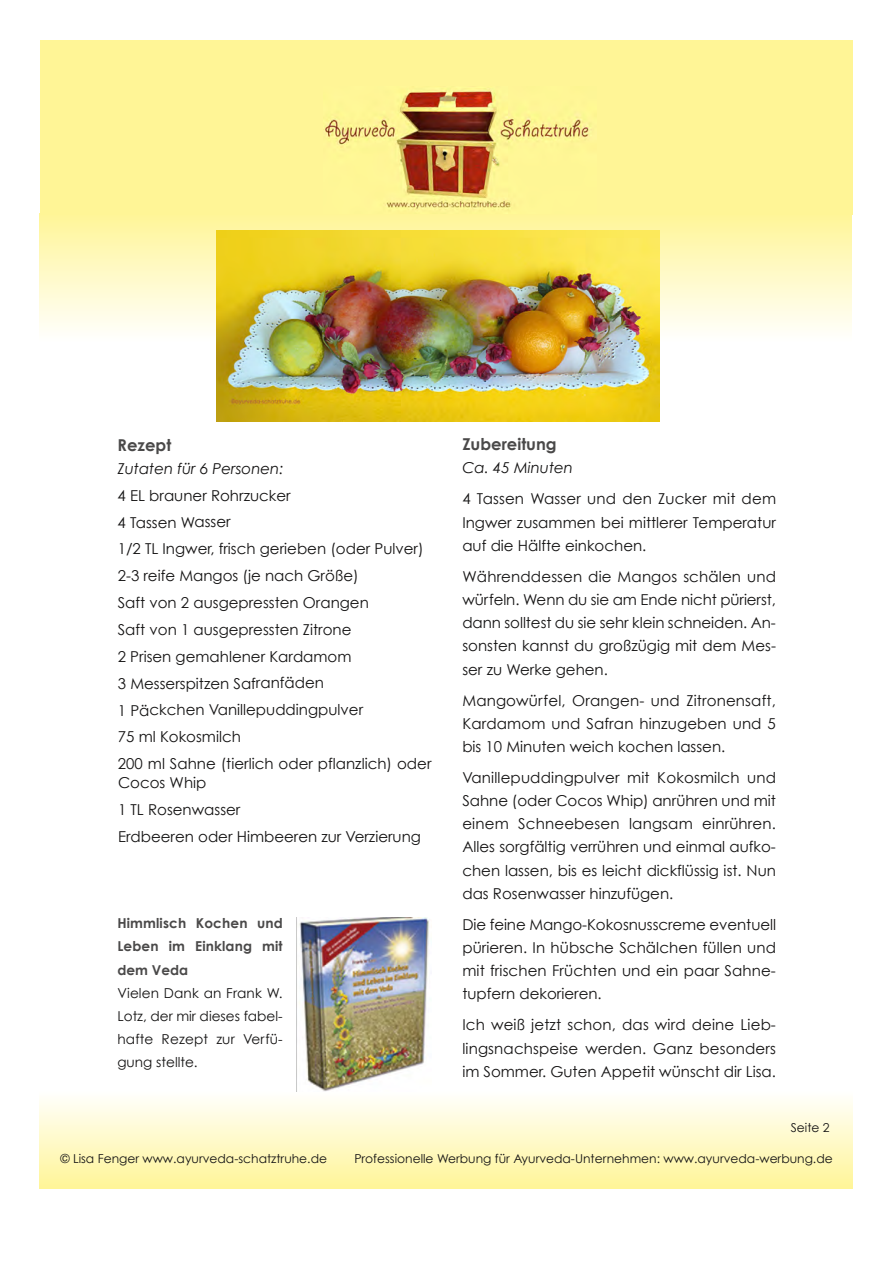
<style>
.page{position:relative;width:893px;height:1263px;background:#fff}
.page>*{position:absolute;margin:0;border:0;box-sizing:border-box;transform-origin:0 0}
.t1{font:700 16.35px "Century Gothic";color:#4a4949}
.t2{font:15px/23.2px "Century Gothic";color:#141313;text-align:justify}
.t3{font:italic 15px "Century Gothic";color:#141313}
.t4{font:13.65px/23.2px "Century Gothic";color:#141313;text-align:justify}
.t5{font:700 13.65px/23.2px "Century Gothic";letter-spacing:.01em;color:#4a4949;text-align:justify}
.t6{font:12.3px "Century Gothic";color:#141313}
</style>
<div class="page">
<img style="left:40px;top:214px;width:811px;height:127px">
<div style="left:40px;top:40px;width:813px;height:174px;background:#fff596"></div>
<img style="left:325px;top:88px;width:267px;height:121px">
<img style="left:296px;top:918px;width:133px;height:174px">
<img style="left:216px;top:230px;width:443px;height:192px">
<p class="t1" style="left:117px;top:434px;width:55px">Rezept</p>
<p class="t3" style="left:118px;top:459px;width:167px">Zutaten für 6 Personen:</p>
<p class="t2" style="left:118px;top:481px;width:315px;line-height:26.8px;text-align:left">4 EL brauner Rohrzucker<br>4 Tassen Wasser<br>1/2 TL Ingwer, frisch gerieben (oder Pulver)<br>2-3 reife Mangos (je nach Größe)<br>Saft von 2 ausgepressten Orangen<br>Saft von 1 ausgepressten Zitrone<br>2 Prisen gemahlener Kardamom<br>3 Messerspitzen Safranfäden<br>1 Päckchen Vanillepuddingpulver<br>75 ml Kokosmilch<br>200 ml Sahne (tierlich oder pflanzlich) oder</p>
<p class="t2" style="left:118px;top:769px;width:304px;line-height:26.7px;text-align:left">Cocos Whip<br>1 TL Rosenwasser<br>Erdbeeren oder Himbeeren zur Verzierung</p>
<p class="t5" style="left:117px;top:911px;width:167px">Himmlisch Kochen und Leben im Einklang mit dem Veda</p>
<p class="t4" style="left:117px;top:981px;width:167px">Vielen Dank an Frank W.<br>Lotz, der mir dieses fabel&shy;hafte Rezept zur Verfü&shy;gung stellte.</p>
<p class="t1" style="left:462px;top:434px;width:96px">Zubereitung</p>
<p class="t3" style="left:462px;top:458px;width:112px">Ca. 45 Minuten</p>
<p class="t2" style="left:462px;top:487px;width:315px">4 Tassen Wasser und den Zucker mit dem Ingwer zusammen bei mittlerer Temperatur auf die Hälfte einkochen.</p>
<p class="t2" style="left:462px;top:564px;width:315px">Währenddessen die Mangos schälen und würfeln. Wenn du sie am Ende nicht pürierst, dann solltest du sie sehr klein schneiden. An&shy;sonsten kannst du großzügig mit dem Mes&shy;ser zu Werke gehen.</p>
<p class="t2" style="left:462px;top:688px;width:315px">Mangowürfel, Orangen- und Zitronensaft, Kardamom und Safran hinzugeben und 5 bis 10 Minuten weich kochen lassen.</p>
<p class="t2" style="left:462px;top:765px;width:315px">Vanillepuddingpulver mit Kokosmilch und Sahne (oder Cocos Whip) anrühren und mit einem Schneebesen langsam einrühren.<br>Alles sorgfältig verrühren und einmal aufko&shy;chen lassen, bis es leicht dickflüssig ist. Nun das Rosenwasser hinzufügen.</p>
<p class="t2" style="left:462px;top:912px;width:315px">Die feine Mango-Kokosnusscreme eventuell pürieren. In hübsche Schälchen füllen und mit frischen Früchten und ein paar Sahne&shy;tupfern dekorieren.</p>
<p class="t2" style="left:462px;top:1013px;width:315px">Ich weiß jetzt schon, das wird deine Lieb&shy;lingsnachspeise werden. Ganz besonders im Sommer. Guten Appetit wünscht dir Lisa.</p>
<p class="t6" style="left:790px;top:1120px;width:40px">Seite 2</p>
<p class="t6" style="left:60px;top:1151px;width:268px">© Lisa Fenger www.ayurveda-schatztruhe.de</p>
<p class="t6" style="left:354px;top:1151px;width:480px">Professionelle Werbung für Ayurveda-Unternehmen: www.ayurveda-werbung.de</p>
</div>
